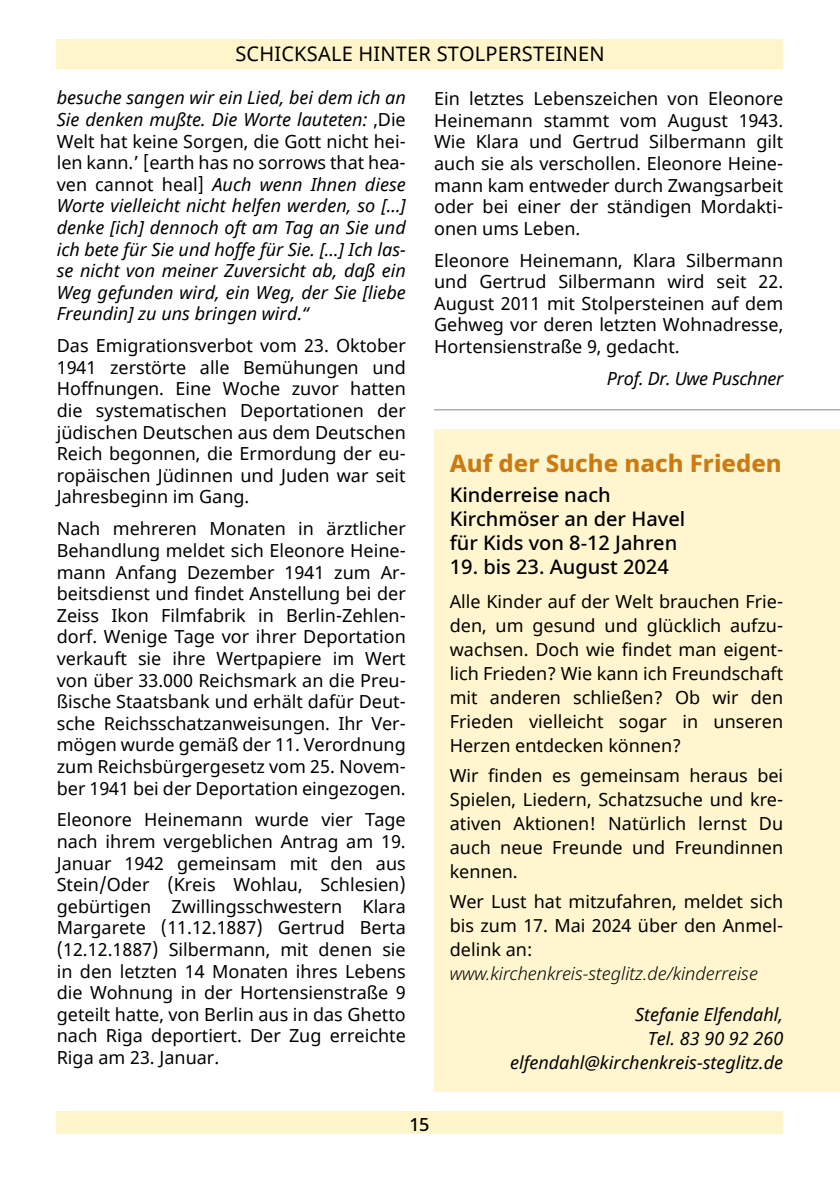
<style>
.page{position:relative;width:840px;height:1191px;background:#fff}
.page>*{position:absolute;margin:0;border:0;box-sizing:border-box;transform-origin:0 0}
.t1{font:800 24px "Noto Sans";color:#cd7b10}
.t2{font:500 20px/24px "Noto Sans";color:#000}
.t3{font:20px "Noto Sans";letter-spacing:.01em;color:#000}
.t4{font:18px/21.6px "Noto Sans";color:#000;text-align:justify}
.t5{font:italic 18px/21.6px "Noto Sans";color:#000;text-align:justify}
.t6{font:italic 300 18px "Noto Sans";color:#000}
.t7{font:italic 18px "Noto Sans";letter-spacing:-.02em;color:#000}
.t8{font:500 18px "Noto Sans";color:#000}
.s1{font-style:normal}
</style>
<div class="page">
<div style="left:434px;top:429px;width:405px;height:663px;background:#fff6cf"></div>
<div style="left:57px;top:1111px;width:725px;height:23px;background:#fff5cb"></div>
<div style="left:57px;top:40px;width:725px;height:29px;background:#fff5cb"></div>
<hr style="left:434px;top:409px;width:405px;height:1px;background:#868786">
<p class="t3" style="left:235px;top:40px;width:370px">SCHICKSALE HINTER STOLPERSTEINEN</p>
<p class="t5" style="left:57px;top:86px;width:350px">besuche sangen wir ein Lied, bei dem ich an Sie denken mußte. Die Worte lauteten: <span class="s1">‚Die Welt hat keine Sorgen, die Gott nicht hei&shy;len kann.’ [earth has no sorrows that hea&shy;ven cannot heal]</span> Auch wenn Ihnen diese Worte vielleicht nicht helfen werden, so […] denke [ich] dennoch oft am Tag an Sie und ich bete für Sie und hoffe für Sie. […] Ich las&shy;se nicht von meiner Zuversicht ab, daß ein Weg gefunden wird, ein Weg, der Sie [liebe Freundin] zu uns bringen wird.“</p>
<p class="t4" style="left:57px;top:335px;width:350px">Das Emigrationsverbot vom 23. Oktober 1941 zerstörte alle Bemühungen und Hoffnungen. Eine Woche zuvor hatten die systematischen Deportationen der jüdischen Deutschen aus dem Deutschen Reich begonnen, die Ermordung der eu&shy;ropäischen Jüdinnen und Juden war seit Jahresbeginn im Gang.</p>
<p class="t4" style="left:57px;top:518px;width:350px">Nach mehreren Monaten in ärztlicher Behandlung meldet sich Eleonore Heine&shy;mann Anfang Dezember 1941 zum Ar&shy;beitsdienst und findet Anstellung bei der Zeiss Ikon Filmfabrik in Berlin-Zehlen&shy;dorf. Wenige Tage vor ihrer Deportation verkauft sie ihre Wertpapiere im Wert von über 33.000 Reichsmark an die Preu&shy;ßische Staatsbank und erhält dafür Deut&shy;sche Reichsschatzanweisungen. Ihr Ver&shy;mögen wurde gemäß der 11. Verordnung zum Reichsbürgergesetz vom 25. Novem&shy;ber 1941 bei der Deportation eingezogen.</p>
<p class="t4" style="left:57px;top:809px;width:350px">Eleonore Heinemann wurde vier Tage nach ihrem vergeblichen Antrag am 19.<br>Januar 1942 gemeinsam mit den aus Stein/Oder (Kreis Wohlau, Schlesien) gebürtigen Zwillingsschwestern Klara Margarete (11.12.1887) Gertrud Berta (12.12.1887) Silbermann, mit denen sie in den letzten 14 Monaten ihres Lebens die Wohnung in der Hortensienstraße 9 geteilt hatte, von Berlin aus in das Ghetto nach Riga deportiert. Der Zug erreichte Riga am 23. Januar.</p>
<p class="t4" style="left:434px;top:88px;width:350px">Ein letztes Lebenszeichen von Eleonore Heinemann stammt vom August 1943.<br>Wie Klara und Gertrud Silbermann gilt auch sie als verschollen. Eleonore Heine&shy;mann kam entweder durch Zwangsarbeit oder bei einer der ständigen Mordakti&shy;onen ums Leben.</p>
<p class="t4" style="left:434px;top:250px;width:350px">Eleonore Heinemann, Klara Silbermann und Gertrud Silbermann wird seit 22.<br>August 2011 mit Stolpersteinen auf dem Gehweg vor deren letzten Wohnadresse, Hortensienstraße 9, gedacht.</p>
<p class="t7" style="left:606px;top:365px;width:178px">Prof. Dr. Uwe Puschner</p>
<h1 class="t1" style="left:449px;top:446px;width:333px">Auf der Suche nach Frieden</h1>
<p class="t2" style="left:449px;top:483px;width:237px">Kinderreise nach<br>Kirchmöser an der Havel für Kids von 8-12 Jahren</p>
<p class="t2" style="left:449px;top:555px;width:220px">19. bis 23. August 2024</p>
<p class="t4" style="left:449px;top:590px;width:335px;line-height:24px">Alle Kinder auf der Welt brauchen Frie&shy;den, um gesund und glücklich aufzu&shy;wachsen. Doch wie findet man eigent&shy;lich Frieden? Wie kann ich Freundschaft mit anderen schließen? Ob wir den Frieden vielleicht sogar in unseren Herzen entdecken können?</p>
<p class="t4" style="left:449px;top:764px;width:335px;line-height:24px">Wir finden es gemeinsam heraus bei Spielen, Liedern, Schatzsuche und kre&shy;ativen Aktionen! Natürlich lernst Du auch neue Freunde und Freundinnen kennen.</p>
<p class="t4" style="left:449px;top:889px;width:335px;line-height:24px">Wer Lust hat mitzufahren, meldet sich bis zum 17. Mai 2024 über den Anmel&shy;delink an:</p>
<p class="t6" style="left:449px;top:960px;width:309px">www.kirchenkreis-steglitz.de/kinderreise</p>
<p class="t5" style="left:510px;top:1001px;width:274px;line-height:24px;text-align:right">Stefanie Elfendahl,<br>Tel. 83 90 92 260 elfendahl@kirchenkreis-steglitz.de</p>
<p class="t8" style="left:410px;top:1111px;width:21px">15</p>
</div>
